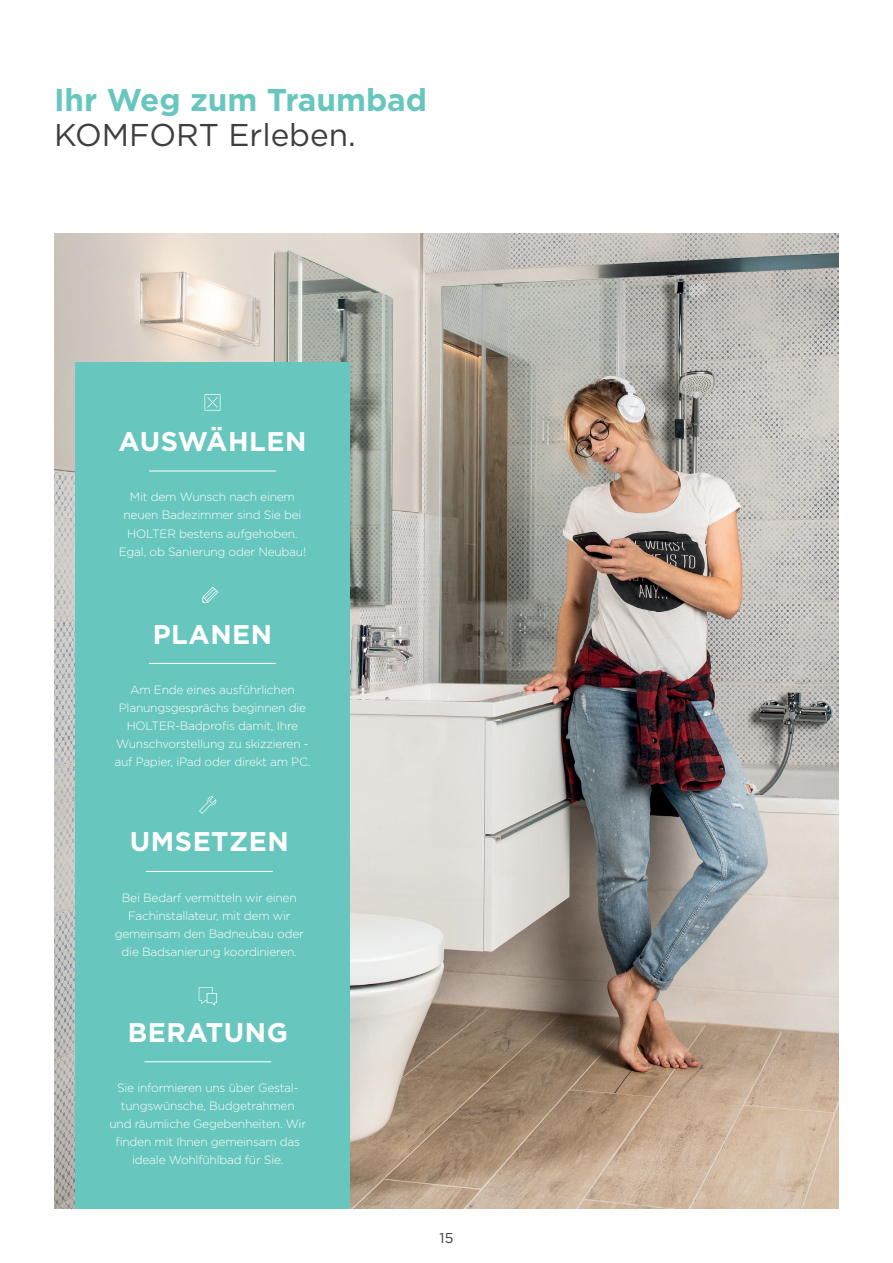
<style>
.page{position:relative;width:893px;height:1263px;background:#fff}
.page>*{position:absolute;margin:0;border:0;box-sizing:border-box;transform-origin:0 0}
.t1{font:700 31.5px "Gotham";color:#67c7be}
.t2{font:31.5px "Gotham";color:#3e3e3f}
.t3{font:700 27px "Gotham";letter-spacing:.02em;color:#fff}
.t4{font:14.25px "Gotham";color:#3e3e3f}
.t5{font:300 12px/18px "Gotham";letter-spacing:-.02em;color:#fff;text-align:center}
</style>
<div class="page">
<img style="left:54px;top:234px;width:785px;height:975px">
<div style="left:75px;top:362px;width:275px;height:847px;background:#67c7be"></div>
<hr style="left:149px;top:471px;width:127px;height:1px;background:#fff">
<svg style="left:204px;top:394px;width:16px;height:17px"></svg>
<hr style="left:149px;top:663px;width:127px;height:1px;background:#fff">
<svg style="left:202px;top:587px;width:16px;height:16px"></svg>
<hr style="left:146px;top:871px;width:127px;height:1px;background:#fff">
<svg style="left:199px;top:796px;width:17px;height:18px"></svg>
<hr style="left:144px;top:1061px;width:127px;height:1px;background:#fff">
<svg style="left:199px;top:987px;width:18px;height:18px"></svg>
<h1 class="t1" style="left:54px;top:79px;width:375px">Ihr Weg zum Traumbad</h1>
<h1 class="t2" style="left:54px;top:115px;width:303px">KOMFORT Erleben.</h1>
<h2 class="t3" style="left:119px;top:424px;width:189px">AUSWÄHLEN</h2>
<p class="t5" style="left:119px;top:488px;width:189px">Mit dem Wunsch nach einem neuen Badezimmer sind Sie bei<br>HOLTER bestens aufgehoben.<br>Egal, ob Sanierung oder Neubau!</p>
<h2 class="t3" style="left:153px;top:616px;width:121px">PLANEN</h2>
<p class="t5" style="left:114px;top:680px;width:198px">Am Ende eines ausführlichen<br>Planungsgesprächs beginnen die<br>HOLTER-Badprofis damit, Ihre<br>Wunschvorstellung zu skizzieren - auf Papier, iPad oder direkt am PC.</p>
<h2 class="t3" style="left:130px;top:824px;width:160px">UMSETZEN</h2>
<p class="t5" style="left:115px;top:888px;width:191px">Bei Bedarf vermitteln wir einen<br>Fachinstallateur, mit dem wir gemeinsam den Badneubau oder die Badsanierung koordinieren.</p>
<h2 class="t3" style="left:128px;top:1014px;width:162px">BERATUNG</h2>
<p class="t5" style="left:110px;top:1079px;width:198px">Sie informieren uns über Gestal&shy;tungswünsche, Budgetrahmen und räumliche Gegebenheiten. Wir finden mit Ihnen gemeinsam das ideale Wohlfühlbad für Sie.</p>
<p class="t4" style="left:440px;top:1229px;width:15px">15</p>
</div>
